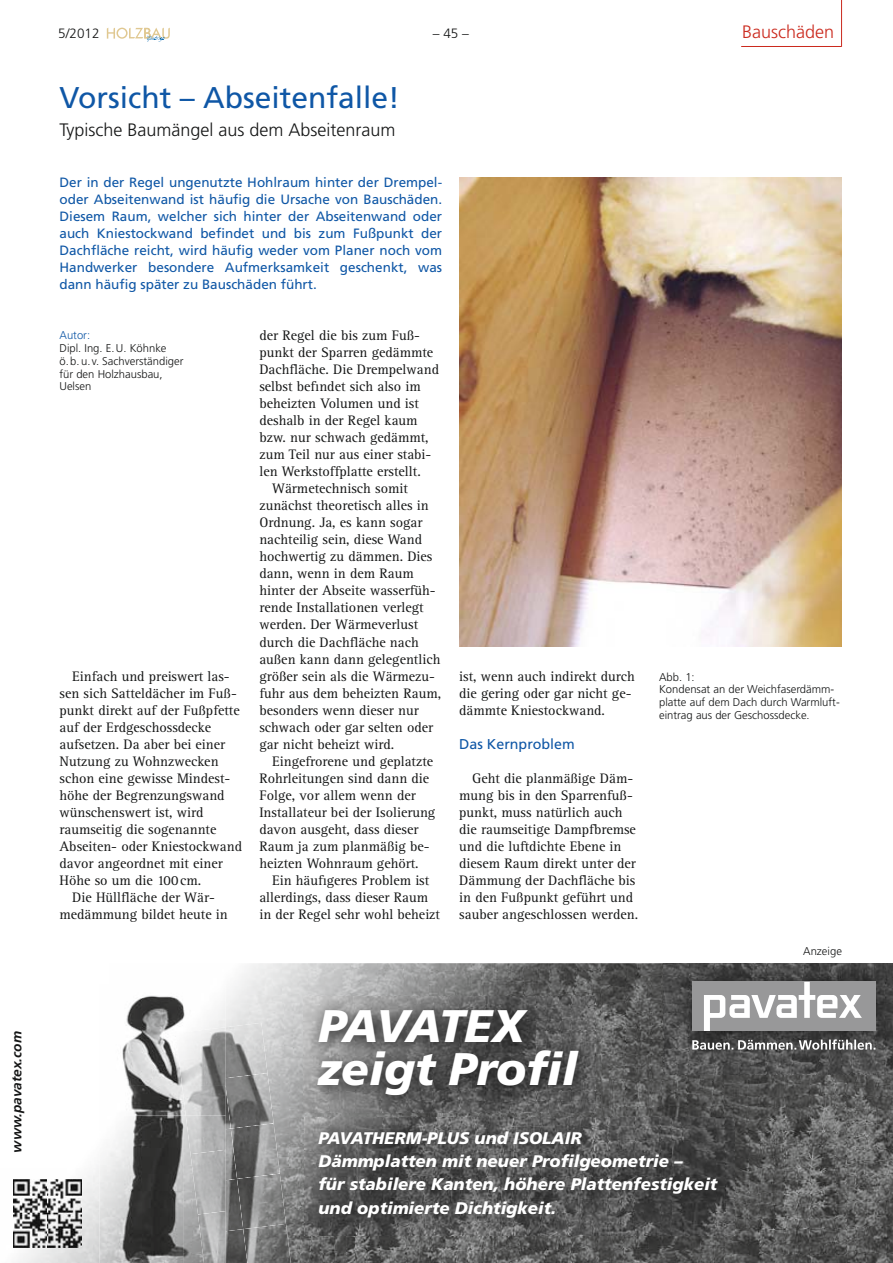
<style>
.page{position:relative;width:893px;height:1263px;background:#fff}
.page>*{position:absolute;margin:0;border:0;box-sizing:border-box;transform-origin:0 0}
.t1{font:italic 900 45.6px/42.8px "Frutiger";color:#fff}
.t2{font:30px "Frutiger";color:#0f57a6}
.t3{font:300 18px "Frutiger";color:#151616}
.t4{font:300 18px "Frutiger";color:#cb2a1e}
.t5{font:italic 900 16.8px/23.4px "Frutiger";color:#fff}
.t6{font:14.25px/17px "Rotis Serif";color:#151616}
.t7{font:14.25px "Frutiger";color:#0f57a6}
.t8{font:italic 700 13.65px "Frutiger";color:#151616}
.t9{font:13.5px/17px "Frutiger";color:#0f57a6;text-align:justify}
.t10{font:300 13.5px "Frutiger";color:#151616}
.t11{font:300 11.25px/12.8px "Frutiger";color:#151616}
.t12{font:300 11.25px "Frutiger";color:#0f57a6}
</style>
<div class="page">
<hr style="left:841px;top:0;width:1px;height:47px;background:#cb2a1e">
<hr style="left:741px;top:46px;width:100px;height:1px;background:#cb2a1e">
<svg style="left:107px;top:28px;width:63px;height:14px"></svg>
<img style="left:226px;top:963px;width:375px;height:40px">
<img style="left:601px;top:963px;width:123px;height:154px">
<img style="left:226px;top:1003px;width:78px;height:55px">
<img style="left:540px;top:1003px;width:61px;height:114px">
<img style="left:847px;top:1074px;width:46px;height:189px">
<img style="left:267px;top:1058px;width:211px;height:110px">
<img style="left:478px;top:1113px;width:62px;height:4px">
<img style="left:724px;top:1074px;width:123px;height:189px">
<img style="left:13px;top:1168px;width:87px;height:95px">
<img style="left:280px;top:1168px;width:75px;height:95px">
<img style="left:355px;top:1235px;width:369px;height:28px">
<img style="left:13px;top:1179px;width:68px;height:68px">
<img style="left:305px;top:1117px;width:429px;height:118px">
<img style="left:304px;top:997px;width:291px;height:116px">
<img style="left:100px;top:995px;width:83px;height:268px">
<img style="left:183px;top:1001px;width:43px;height:26px">
<img style="left:183px;top:1115px;width:15px;height:148px">
<img style="left:226px;top:1231px;width:17px;height:32px">
<img style="left:226px;top:1180px;width:17px;height:51px">
<img style="left:226px;top:1129px;width:11px;height:51px">
<img style="left:243px;top:1224px;width:48px;height:39px">
<img style="left:237px;top:1173px;width:49px;height:56px">
<img style="left:231px;top:1123px;width:49px;height:56px">
<img style="left:226px;top:1073px;width:48px;height:56px">
<img style="left:226px;top:1023px;width:41px;height:55px">
<img style="left:198px;top:1214px;width:28px;height:49px">
<img style="left:190px;top:1154px;width:36px;height:60px">
<img style="left:186px;top:1115px;width:40px;height:39px">
<img style="left:176px;top:1027px;width:50px;height:59px">
<img style="left:100px;top:1086px;width:82px;height:29px">
<img style="left:182px;top:1086px;width:44px;height:29px">
<img style="left:663px;top:963px;width:230px;height:111px">
<div style="left:692px;top:982px;width:183px;height:49px;background:#989899"></div>
<svg style="left:704px;top:982px;width:158px;height:49px"></svg>
<svg style="left:692px;top:1039px;width:183px;height:11px"></svg>
<img style="left:459px;top:178px;width:383px;height:468px">
<p class="t8" style="left:11px;top:1152px;width:123px;rotate:-90deg">www.pavatex.com</p>
<p class="t10" style="left:58px;top:28px;width:43px">5/2012</p>
<p class="t10" style="left:433px;top:28px;width:38px">– 45 –</p>
<p class="t4" style="left:742px;top:25px;width:94px">Bauschäden</p>
<h2 class="t2" style="left:60px;top:86px;width:342px">Vorsicht – Abseitenfalle!</h2>
<p class="t3" style="left:60px;top:123px;width:338px">Typische Baumängel aus dem Abseitenraum</p>
<p class="t9" style="left:60px;top:175px;width:384px">Der in der Regel ungenutzte Hohlraum hinter der Drempel&shy;oder Abseitenwand ist häufig die Ursache von Bauschäden.<br>Diesem Raum, welcher sich hinter der Abseitenwand oder auch Kniestockwand befindet und bis zum Fußpunkt der Dachfläche reicht, wird häufig weder vom Planer noch vom Handwerker besondere Aufmerksamkeit geschenkt, was dann häufig später zu Bauschäden führt.</p>
<p class="t12" style="left:60px;top:331px;width:32px">Autor:</p>
<p class="t11" style="left:60px;top:343px;width:126px">Dipl. Ing. E. U. Köhnke<br>ö. b. u. v. Sachverständiger für den Holzhausbau,<br>Uelsen</p>
<p class="t6" style="left:259px;top:328px;width:162px">der Regel die bis zum Fuß-</p>
<p class="t6" style="left:259px;top:345px;width:175px">punkt der Sparren gedämmte</p>
<p class="t6" style="left:259px;top:362px;width:181px">Dachfläche. Die Drempelwand</p>
<p class="t6" style="left:259px;top:379px;width:163px">selbst befindet sich also im</p>
<p class="t6" style="left:259px;top:396px;width:161px">beheizten Volumen und ist</p>
<p class="t6" style="left:259px;top:413px;width:160px">deshalb in der Regel kaum</p>
<p class="t6" style="left:259px;top:430px;width:171px">bzw. nur schwach gedämmt,</p>
<p class="t6" style="left:259px;top:447px;width:173px">zum Teil nur aus einer stabi-</p>
<p class="t6" style="left:259px;top:464px;width:163px">len Werkstoffplatte erstellt.</p>
<p class="t6" style="left:272px;top:481px;width:137px">Wärmetechnisch somit</p>
<p class="t6" style="left:259px;top:498px;width:171px">zunächst theoretisch alles in</p>
<p class="t6" style="left:259px;top:515px;width:164px">Ordnung. Ja, es kann sogar</p>
<p class="t6" style="left:259px;top:532px;width:164px">nachteilig sein, diese Wand</p>
<p class="t6" style="left:259px;top:549px;width:175px">hochwertig zu dämmen. Dies</p>
<p class="t6" style="left:259px;top:566px;width:156px">dann, wenn in dem Raum</p>
<p class="t6" style="left:259px;top:583px;width:178px">hinter der Abseite wasserfüh-</p>
<p class="t6" style="left:259px;top:600px;width:166px">rende Installationen verlegt</p>
<p class="t6" style="left:259px;top:617px;width:160px">werden. Der Wärmeverlust</p>
<p class="t6" style="left:259px;top:634px;width:161px">durch die Dachfläche nach</p>
<p class="t6" style="left:259px;top:652px;width:182px">außen kann dann gelegentlich</p>
<p class="t6" style="left:259px;top:669px;width:177px">größer sein als die Wärmezu-</p>
<p class="t6" style="left:259px;top:686px;width:183px">fuhr aus dem beheizten Raum,</p>
<p class="t6" style="left:259px;top:703px;width:161px">besonders wenn dieser nur</p>
<p class="t6" style="left:259px;top:720px;width:175px">schwach oder gar selten oder</p>
<p class="t6" style="left:259px;top:737px;width:137px">gar nicht beheizt wird.</p>
<p class="t6" style="left:272px;top:754px;width:163px">Eingefrorene und geplatzte</p>
<p class="t6" style="left:259px;top:771px;width:171px">Rohrleitungen sind dann die</p>
<p class="t6" style="left:259px;top:788px;width:158px">Folge, vor allem wenn der</p>
<p class="t6" style="left:259px;top:805px;width:177px">Installateur bei der Isolierung</p>
<p class="t6" style="left:259px;top:822px;width:161px">davon ausgeht, dass dieser</p>
<p class="t6" style="left:259px;top:839px;width:172px">Raum ja zum planmäßig be-</p>
<p class="t6" style="left:259px;top:856px;width:161px">heizten Wohnraum gehört.</p>
<p class="t6" style="left:272px;top:873px;width:159px">Ein häufigeres Problem ist</p>
<p class="t6" style="left:259px;top:890px;width:170px">allerdings, dass dieser Raum</p>
<p class="t6" style="left:259px;top:907px;width:182px">in der Regel sehr wohl beheizt</p>
<p class="t6" style="left:72px;top:669px;width:159px">Einfach und preiswert las-</p>
<p class="t6" style="left:60px;top:686px;width:179px">sen sich Satteldächer im Fuß-</p>
<p class="t6" style="left:60px;top:703px;width:182px">punkt direkt auf der Fußpfette</p>
<p class="t6" style="left:60px;top:720px;width:153px">auf der Erdgeschossdecke</p>
<p class="t6" style="left:60px;top:737px;width:167px">aufsetzen. Da aber bei einer</p>
<p class="t6" style="left:60px;top:754px;width:161px">Nutzung zu Wohnzwecken</p>
<p class="t6" style="left:60px;top:771px;width:172px">schon eine gewisse Mindest-</p>
<p class="t6" style="left:60px;top:788px;width:167px">höhe der Begrenzungswand</p>
<p class="t6" style="left:60px;top:805px;width:145px">wünschenswert ist, wird</p>
<p class="t6" style="left:60px;top:822px;width:158px">raumseitig die sogenannte</p>
<p class="t6" style="left:60px;top:839px;width:184px">Abseiten- oder Kniestockwand</p>
<p class="t6" style="left:60px;top:856px;width:165px">davor angeordnet mit einer</p>
<p class="t6" style="left:60px;top:873px;width:143px">Höhe so um die 100 cm.</p>
<p class="t6" style="left:72px;top:890px;width:144px">Die Hüllfläche der Wär-</p>
<p class="t6" style="left:60px;top:907px;width:170px">medämmung bildet heute in</p>
<p class="t6" style="left:459px;top:669px;width:177px">ist, wenn auch indirekt durch die gering oder gar nicht ge&shy;dämmte Kniestockwand.</p>
<p class="t7" style="left:459px;top:738px;width:117px">Das Kernproblem</p>
<p class="t6" style="left:459px;top:771px;width:180px;text-indent:13px">Geht die planmäßige Däm&shy;mung bis in den Sparrenfuß&shy;punkt, muss natürlich auch die raumseitige Dampfbremse und die luftdichte Ebene in diesem Raum direkt unter der<br>Dämmung der Dachfläche bis in den Fußpunkt geführt und sauber angeschlossen werden.</p>
<h1 class="t1" style="left:318px;top:1008px;width:260px">PAVATEX zeigt Profil</h1>
<p class="t11" style="left:659px;top:671px;width:182px">Abb. 1:<br>Kondensat an der Weichfaserdämm&shy;platte auf dem Dach durch Warmluft&shy;eintrag aus der Geschossdecke.</p>
<p class="t11" style="left:803px;top:945px;width:40px">Anzeige</p>
<p class="t5" style="left:318px;top:1127px;width:400px">PAVATHERM-PLUS und ISOLAIR<br>Dämmplatten mit neuer Profilgeometrie –<br>für stabilere Kanten, höhere Plattenfestigkeit und optimierte Dichtigkeit.</p>
</div>
